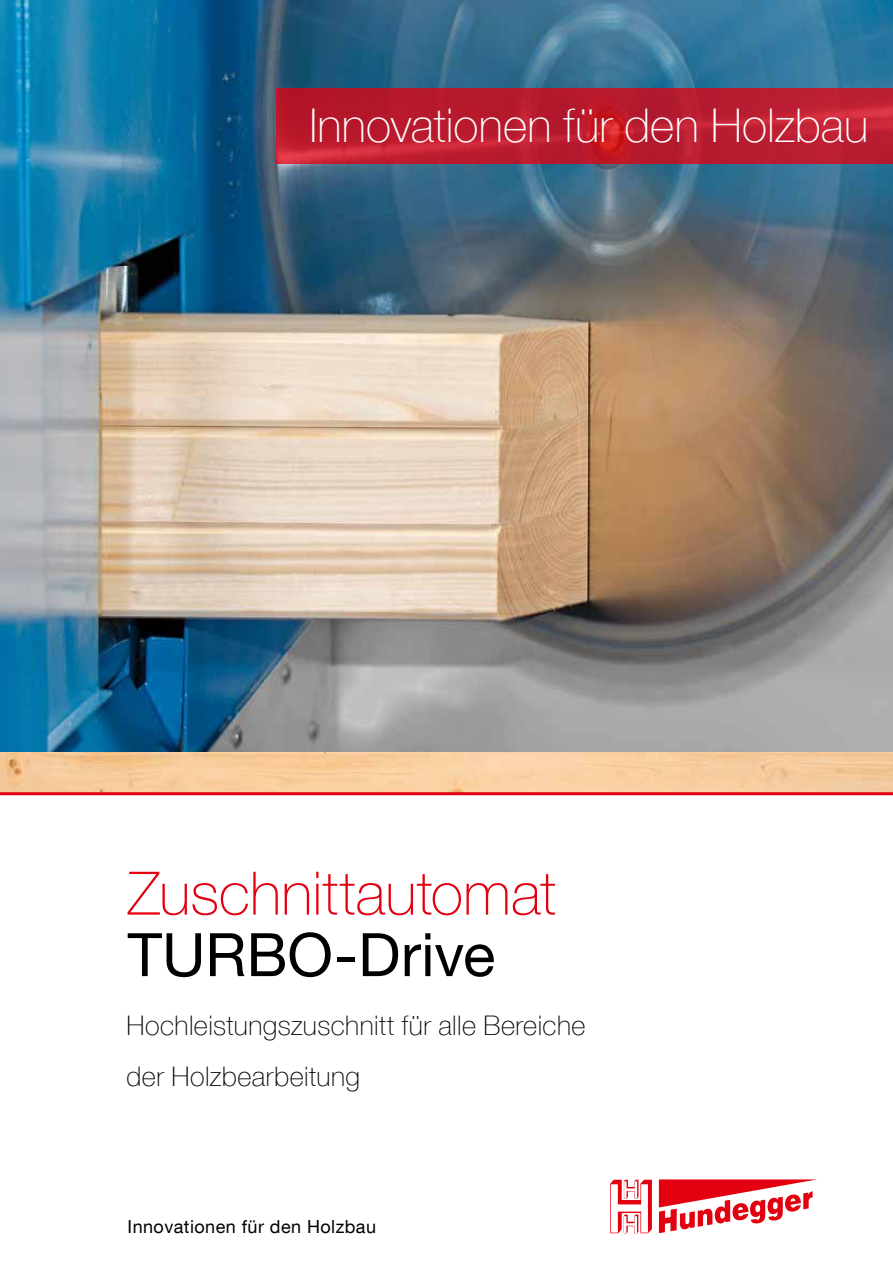
<style>
.page{position:relative;width:893px;height:1263px;background:#fff}
.page>*{position:absolute;margin:0;border:0;box-sizing:border-box;transform-origin:0 0}
.t1{font:100 60px "Helvetica Neue LT Com";color:#e3000f}
.t2{font:60px "Helvetica Neue LT Com";color:#000}
.t3{font:100 46.5px "Helvetica Neue LT Com";letter-spacing:.005em;color:#fff}
.t4{font:100 27px/51px "Helvetica Neue LT Com";letter-spacing:.015em;color:#000}
.t5{font:18px "Helvetica Neue LT Com";letter-spacing:.025em;color:#000}
</style>
<div class="page">
<img style="left:0;top:0;width:893px;height:753px">
<img style="left:0;top:753px;width:893px;height:39px">
<hr style="left:0;top:792px;width:893px;height:3px;background:#e3000f">
<svg style="left:610px;top:1180px;width:42px;height:53px"></svg>
<svg style="left:659px;top:1179px;width:158px;height:54px"></svg>
<svg style="left:276px;top:88px;width:617px;height:76px;background:#bb1c2f"></svg>
<h2 class="t3" style="left:309px;top:97px;width:560px">Innovationen für den Holzbau</h2>
<h1 class="t1" style="left:128px;top:858px;width:430px">Zuschnittautomat</h1>
<h1 class="t2" style="left:128px;top:918px;width:369px">TURBO-Drive</h1>
<p class="t4" style="left:126px;top:999px;width:461px">Hochleistungszuschnitt für alle Bereiche der Holzbearbeitung</p>
<p class="t5" style="left:128px;top:1216px;width:250px">Innovationen für den Holzbau</p>
</div>
